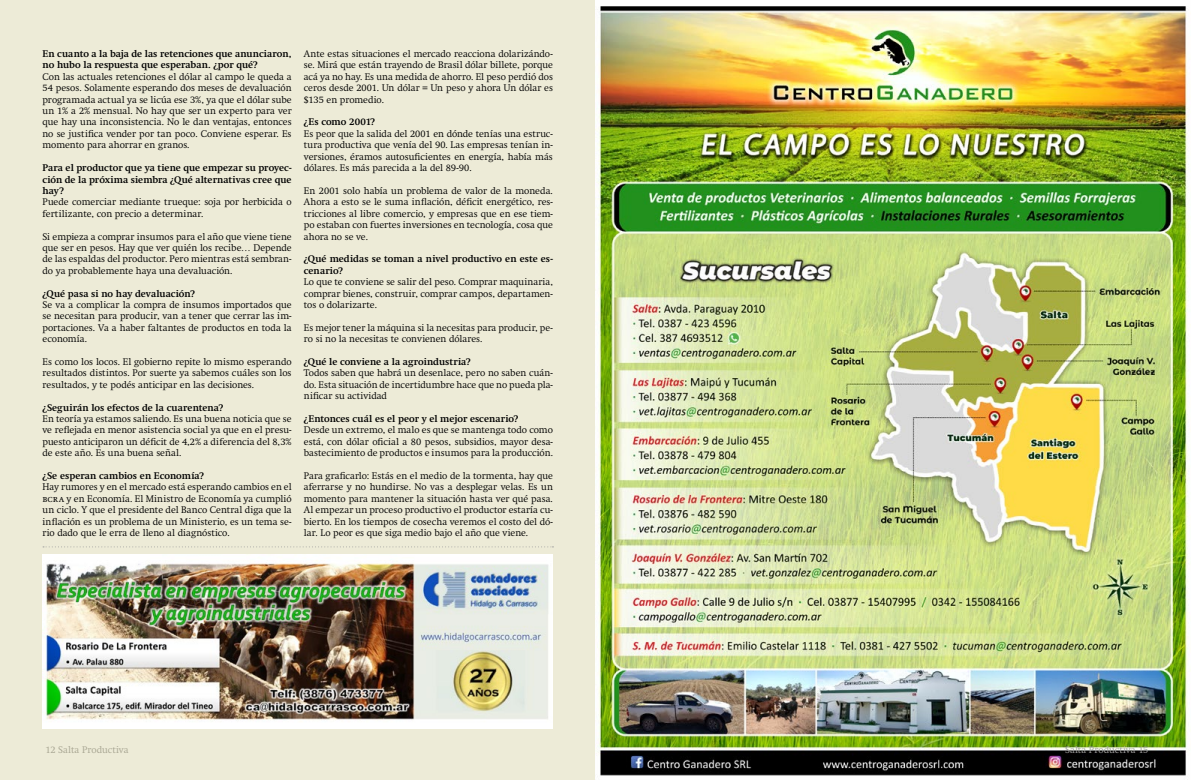
<style>
.page{position:relative;width:1191px;height:780px;background:#fff}
.page>*{position:absolute;margin:0;border:0;box-sizing:border-box;transform-origin:0 0}
.t1{font:300 9.5px/11.4px "Swift";letter-spacing:.005em;color:#000;text-align:justify}
.t2{font:700 9.5px/11.4px "Swift";letter-spacing:.005em;color:#000}
.t3{font:300 9.5px "Swift";letter-spacing:.01em;color:#9d9d9c}
.s1{font-family:"Swift Light SC";font-weight:400}
</style>
<div class="page">
<div style="left:0;top:0;width:595px;height:780px;background:#edebd7"></div>
<img style="left:595px;top:6px;width:593px;height:770px">
<img style="left:43px;top:554px;width:510px;height:175px">
<svg style="left:43px;top:546px;width:510px;height:1px"></svg>
<p class="t2" style="left:43px;top:48px;width:250px">En cuanto a la baja de las retenciones que anunciaron, no hubo la respuesta que esperaban. ¿por qué?</p>
<p class="t1" style="left:43px;top:71px;width:251px">Con las actuales retenciones el dólar al campo le queda a 54 pesos. Solamente esperando dos meses de devaluación programada actual ya se licúa ese 3%, ya que el dólar sube un 1% a 2% mensual. No hay que ser un experto para ver que hay una inconsistencia. No le dan ventajas, entonces no se justifica vender por tan poco. Conviene esperar. Es momento para ahorrar en granos.</p>
<p class="t2" style="left:43px;top:162px;width:251px;text-align:justify">Para el productor que ya tiene que empezar su proyec&shy;ción de la próxima siembra ¿Qué alternativas cree que hay?</p>
<p class="t1" style="left:43px;top:196px;width:251px">Puede comerciar mediante trueque: soja por herbicida o fertilizante, con precio a determinar.</p>
<p class="t1" style="left:43px;top:230px;width:251px">Si empieza a comprar insumos para el año que viene tiene que ser en pesos. Hay que ver quién los recibe… Depende de las espaldas del productor. Pero mientras está sembran&shy;do ya probablemente haya una devaluación.</p>
<p class="t2" style="left:43px;top:287px;width:154px">¿Qué pasa si no hay devaluación?</p>
<p class="t1" style="left:43px;top:299px;width:251px">Se va a complicar la compra de insumos importados que se necesitan para producir, van a tener que cerrar las im&shy;portaciones. Va a haber faltantes de productos en toda la economía.</p>
<p class="t1" style="left:43px;top:356px;width:250px">Es como los locos. El gobierno repite lo mismo esperando resultados distintos. Por suerte ya sabemos cuáles son los resultados, y te podés anticipar en las decisiones.</p>
<p class="t2" style="left:43px;top:401px;width:182px">¿Seguirán los efectos de la cuarentena?</p>
<p class="t1" style="left:43px;top:413px;width:251px">En teoría ya estamos saliendo. Es una buena noticia que se ve reflejada en menor asistencia social ya que en el presu&shy;puesto anticiparon un déficit de 4,2% a diferencia del 8,3% de este año. Es una buena señal.</p>
<p class="t2" style="left:43px;top:470px;width:163px">¿Se esperan cambios en Economía?</p>
<p class="t1" style="left:43px;top:481px;width:251px">Hay rumores y en el mercado está esperando cambios en el <span class="s1">bcra</span> y en Economía. El Ministro de Economía ya cumplió un ciclo. Y que el presidente del Banco Central diga que la inflación es un problema de un Ministerio, es un tema se&shy;rio dado que le erra de lleno al diagnóstico.</p>
<p class="t1" style="left:304px;top:48px;width:251px">Ante estas situaciones el mercado reacciona dolarizándo&shy;se. Mirá que están trayendo de Brasil dólar billete, porque acá ya no hay. Es una medida de ahorro. El peso perdió dos ceros desde 2001. Un dólar = Un peso y ahora Un dólar es $135 en promedio.</p>
<p class="t2" style="left:304px;top:116px;width:73px">¿Es como 2001?</p>
<p class="t1" style="left:304px;top:128px;width:251px">Es peor que la salida del 2001 en dónde tenías una estruc&shy;tura productiva que venía del 90. Las empresas tenían in&shy;versiones, éramos autosuficientes en energía, había más dólares. Es más parecida a la del 89-90.</p>
<p class="t1" style="left:304px;top:185px;width:251px">En 2001 solo había un problema de valor de la moneda.<br>Ahora a esto se le suma inflación, déficit energético, res&shy;tricciones al libre comercio, y empresas que en ese tiem&shy;po estaban con fuertes inversiones en tecnología, cosa que ahora no se ve.</p>
<p class="t2" style="left:304px;top:253px;width:251px">¿Qué medidas se toman a nivel productivo en este es&shy;cenario?</p>
<p class="t1" style="left:304px;top:276px;width:251px">Lo que te conviene se salir del peso. Comprar maquinaria, comprar bienes, construir, comprar campos, departamen&shy;tos o dolarizarte.</p>
<p class="t1" style="left:304px;top:322px;width:251px">Es mejor tener la máquina si la necesitas para producir, pe&shy;ro si no la necesitas te convienen dólares.</p>
<p class="t2" style="left:304px;top:356px;width:168px">¿Qué le conviene a la agroindustria?</p>
<p class="t1" style="left:304px;top:367px;width:251px">Todos saben que habrá un desenlace, pero no saben cuán&shy;do. Esta situación de incertidumbre hace que no pueda pla&shy;nificar su actividad</p>
<p class="t2" style="left:304px;top:413px;width:216px">¿Entonces cuál es el peor y el mejor escenario?</p>
<p class="t1" style="left:304px;top:424px;width:251px">Desde un extremo, el malo es que se mantenga todo como está, con dólar oficial a 80 pesos, subsidios, mayor desa&shy;bastecimiento de productos e insumos para la producción.</p>
<p class="t1" style="left:304px;top:470px;width:251px">Para graficarlo: Estás en el medio de la tormenta, hay que aferrarse y no hundirse. No vas a desplegar velas. Es un momento para mantener la situación hasta ver qué pasa.<br>Al empezar un proceso productivo el productor estaría cu&shy;bierto. En los tiempos de cosecha veremos el costo del dó&shy;lar. Lo peor es que siga medio bajo el año que viene.</p>
<p class="t3" style="left:45px;top:744px;width:85px">12 Salta Productiva</p>
<p class="t3" style="left:1065px;top:744px;width:85px">Salta Productiva 153</p>
</div>
